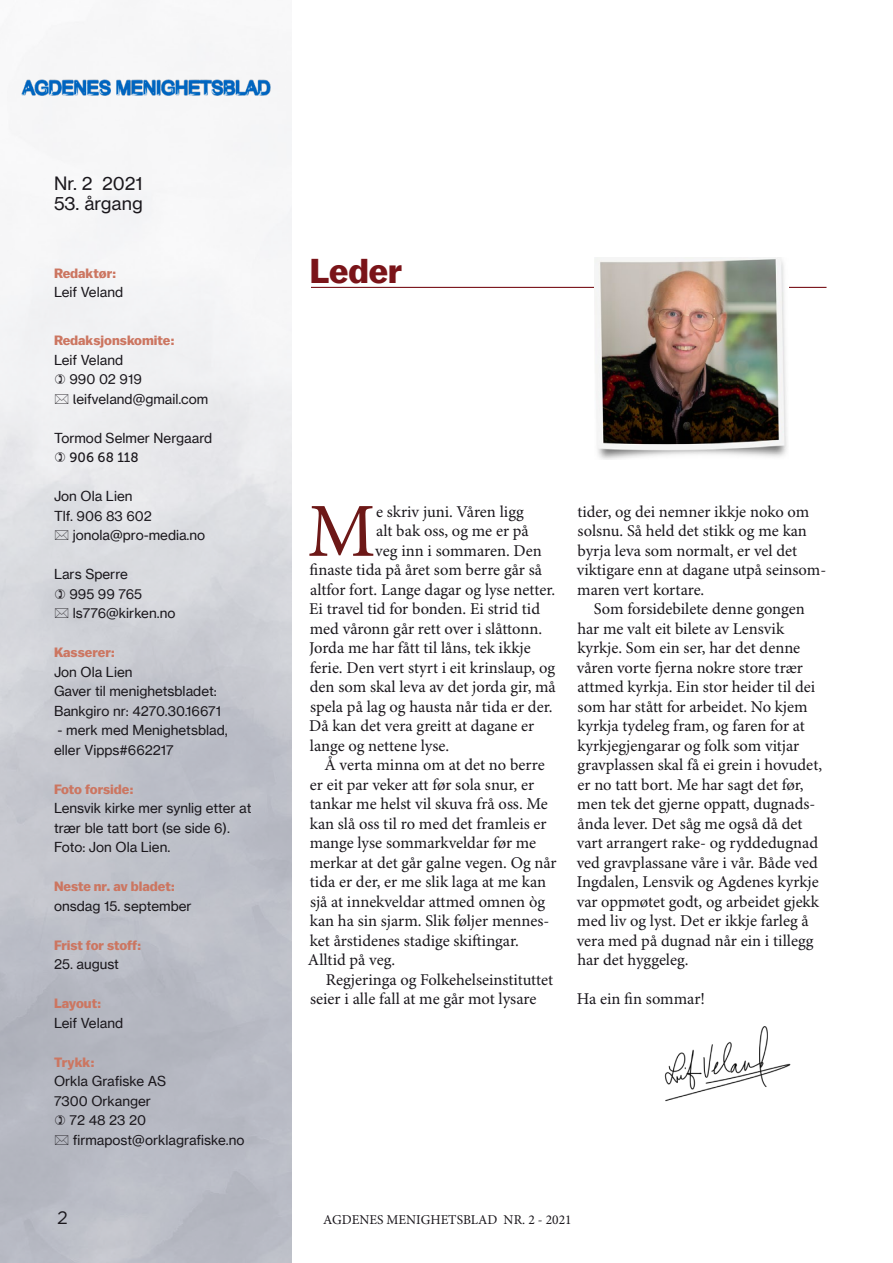
<style>
.page{position:relative;width:893px;height:1263px;background:#fff}
.page>*{position:absolute;margin:0;border:0;box-sizing:border-box;transform-origin:0 0}
.Brødtekst{font:76.5px "Minion Pro";color:#6d1817}
.t1{font:700 34.5px "Balto";color:#7a1419}
.t2{font:18px "Neue Haas Grotesk Text Pro";color:#1a171c}
.t3{font:18px "Gotham HTF";color:#1a171c}
.Brødtekst-2{font:16.5px/19.5px "Minion Pro";color:#1a171c}
.t4{font:13.5px/19.5px "Neue Haas Grotesk Text Pro";color:#1a171c}
.t5{font:700 13.5px "Balto";color:#cc7661}
.t6{font:13.5px "Minion Pro";color:#1a171c}
.t7{font:13.5px "Museo Sans 500";color:#1a171c}
.s1{font-family:"Museo Sans 500"}
</style>
<div class="page">
<hr style="left:311px;top:287px;width:515px;height:1px;background:#7a141b">
<img style="left:664px;top:1026px;width:127px;height:76px">
<img style="left:594px;top:258px;width:194px;height:202px">
<img style="left:21px;top:78px;width:250px;height:18px">
<svg style="left:55px;top:374px;width:10px;height:10px"></svg>
<svg style="left:55px;top:394px;width:13px;height:10px"></svg>
<svg style="left:55px;top:452px;width:10px;height:10px"></svg>
<svg style="left:55px;top:530px;width:13px;height:10px"></svg>
<svg style="left:55px;top:589px;width:10px;height:10px"></svg>
<svg style="left:55px;top:608px;width:13px;height:10px"></svg>
<svg style="left:55px;top:1115px;width:10px;height:10px"></svg>
<svg style="left:55px;top:1135px;width:13px;height:10px"></svg>
<p class="t2" style="left:54px;top:173px;width:90px">Nr. 2 2021</p>
<p class="t2" style="left:54px;top:192px;width:90px">53. årgang</p>
<p class="t5" style="left:54px;top:265px;width:64px">Redaktør:</p>
<p class="t4" style="left:54px;top:283px;width:71px">Leif Veland</p>
<p class="t5" style="left:54px;top:332px;width:122px">Redaksjonskomite:</p>
<p class="t4" style="left:54px;top:350px;width:71px">Leif Veland</p>
<p class="t4" style="left:70px;top:369px;width:74px">990 02 919</p>
<p class="t4" style="left:73px;top:389px;width:137px"><span class="s1">l</span>eifveland@gmail.com</p>
<p class="t4" style="left:54px;top:428px;width:160px">Tormod Selmer Nergaard</p>
<p class="t7" style="left:70px;top:450px;width:71px">906 68 118</p>
<p class="t4" style="left:54px;top:486px;width:80px">Jon Ola Lien</p>
<p class="t4" style="left:54px;top:506px;width:99px">Tlf. 906 83 602</p>
<p class="t4" style="left:73px;top:525px;width:134px">jonola@pro-media.no</p>
<p class="t4" style="left:54px;top:564px;width:76px">Lars Sperre</p>
<p class="t4" style="left:70px;top:584px;width:74px">995 99 765</p>
<p class="t4" style="left:73px;top:603px;width:104px">ls776@kirken.no</p>
<p class="t5" style="left:54px;top:644px;width:63px">Kasserer:</p>
<p class="t4" style="left:54px;top:662px;width:80px">Jon Ola Lien</p>
<p class="t4" style="left:54px;top:681px;width:164px">Gaver til menighetsbladet:</p>
<p class="t4" style="left:54px;top:701px;width:169px">Bankgiro nr: 4270.30.16671</p>
<p class="t4" style="left:58px;top:720px;width:172px">- merk med Menighetsblad,</p>
<p class="t4" style="left:54px;top:740px;width:121px">eller Vipps#662217</p>
<p class="t5" style="left:54px;top:781px;width:81px">Foto forside:</p>
<p class="t4" style="left:54px;top:798px;width:199px">Lensvik kirke mer synlig etter at trær ble tatt bort (se side 6).</p>
<p class="t4" style="left:54px;top:837px;width:118px">Foto: Jon Ola Lien.</p>
<p class="t5" style="left:54px;top:878px;width:123px">Neste nr. av bladet:</p>
<p class="t4" style="left:54px;top:896px;width:139px">onsdag 15. september</p>
<p class="t5" style="left:54px;top:937px;width:89px">Frist for stoff:</p>
<p class="t4" style="left:54px;top:954px;width:67px">25. august</p>
<p class="t5" style="left:54px;top:995px;width:49px">Layout:</p>
<p class="t4" style="left:54px;top:1013px;width:71px">Leif Veland</p>
<p class="t5" style="left:54px;top:1054px;width:42px">Trykk:</p>
<p class="t4" style="left:54px;top:1071px;width:114px">Orkla Grafiske AS</p>
<p class="t4" style="left:54px;top:1091px;width:99px">7300 Orkanger</p>
<p class="t4" style="left:70px;top:1110px;width:78px">72 48 23 20</p>
<p class="t4" style="left:73px;top:1130px;width:173px">firmapost@orklagrafiske.no</p>
<p class="t1" style="left:310px;top:250px;width:94px">Leder</p>
<p class="Brødtekst" style="left:307px;top:486px;width:70px">M</p>
<p class="Brødtekst-2" style="left:376px;top:502px;width:149px">e skriv juni. Våren ligg</p>
<p class="Brødtekst-2" style="left:376px;top:522px;width:154px">alt bak oss, og me er på</p>
<p class="Brødtekst-2" style="left:375px;top:541px;width:168px">veg inn i sommaren. Den</p>
<p class="Brødtekst-2" style="left:309px;top:561px;width:234px">finaste tida på året som berre går så</p>
<p class="Brødtekst-2" style="left:310px;top:580px;width:247px">altfor fort. Lange dagar og lyse netter.</p>
<p class="Brødtekst-2" style="left:309px;top:600px;width:232px">Ei travel tid for bonden. Ei strid tid</p>
<p class="Brødtekst-2" style="left:310px;top:619px;width:234px">med våronn går rett over i slåttonn.</p>
<p class="Brødtekst-2" style="left:309px;top:639px;width:223px">Jorda me har fått til låns, tek ikkje</p>
<p class="Brødtekst-2" style="left:310px;top:658px;width:247px">ferie. Den vert styrt i eit krinslaup, og</p>
<p class="Brødtekst-2" style="left:310px;top:678px;width:247px">den som skal leva av det jorda gir, må</p>
<p class="Brødtekst-2" style="left:310px;top:697px;width:244px">spela på lag og hausta når tida er der.</p>
<p class="Brødtekst-2" style="left:309px;top:717px;width:227px">Då kan det vera greitt at dagane er</p>
<p class="Brødtekst-2" style="left:310px;top:736px;width:141px">lange og nettene lyse.</p>
<p class="Brødtekst-2" style="left:308px;top:756px;width:250px;text-indent:16px">Å verta minna om at det no berre er eit par veker att før sola snur, er tankar me helst vil skuva frå oss. Me kan slå oss til ro med det framleis er mange lyse sommarkveldar før me merkar at det går galne vegen. Og når tida er der, er me slik laga at me kan sjå at innekveldar attmed omnen òg kan ha sin sjarm. Slik føljer mennes&shy;ket årstidenes stadige skiftingar.<br>Alltid på veg.</p>
<p class="Brødtekst-2" style="left:310px;top:970px;width:245px;text-indent:16px">Regjeringa og Folkehelseinstituttet seier i alle fall at me går mot lysare</p>
<p class="Brødtekst-2" style="left:577px;top:502px;width:251px">tider, og dei nemner ikkje noko om solsnu. Så held det stikk og me kan byrja leva som normalt, er vel det viktigare enn at dagane utpå seinsom&shy;maren vert kortare.</p>
<p class="Brødtekst-2" style="left:577px;top:600px;width:247px;text-indent:17px">Som forsidebilete denne gongen har me valt eit bilete av Lensvik kyrkje. Som ein ser, har det denne våren vorte fjerna nokre store trær attmed kyrkja. Ein stor heider til dei som har stått for arbeidet. No kjem kyrkja tydeleg fram, og faren for at kyrkjegjengarar og folk som vitjar gravplassen skal få ei grein i hovudet, er no tatt bort. Me har sagt det før, men tek det gjerne oppatt, dugnads&shy;ånda lever. Det såg me også då det vart arrangert rake- og ryddedugnad ved gravplassane våre i vår. Både ved Ingdalen, Lensvik og Agdenes kyrkje var oppmøtet godt, og arbeidet gjekk med liv og lyst. Det er ikkje farleg å vera med på dugnad når ein i tillegg har det hyggeleg.</p>
<p class="Brødtekst-2" style="left:577px;top:990px;width:130px">Ha ein fin sommar!</p>
<p class="t3" style="left:57px;top:1207px;width:12px">2</p>
<p class="t6" style="left:323px;top:1211px;width:250px">AGDENES MENIGHETSBLAD NR. 2 - 2021</p>
</div>
